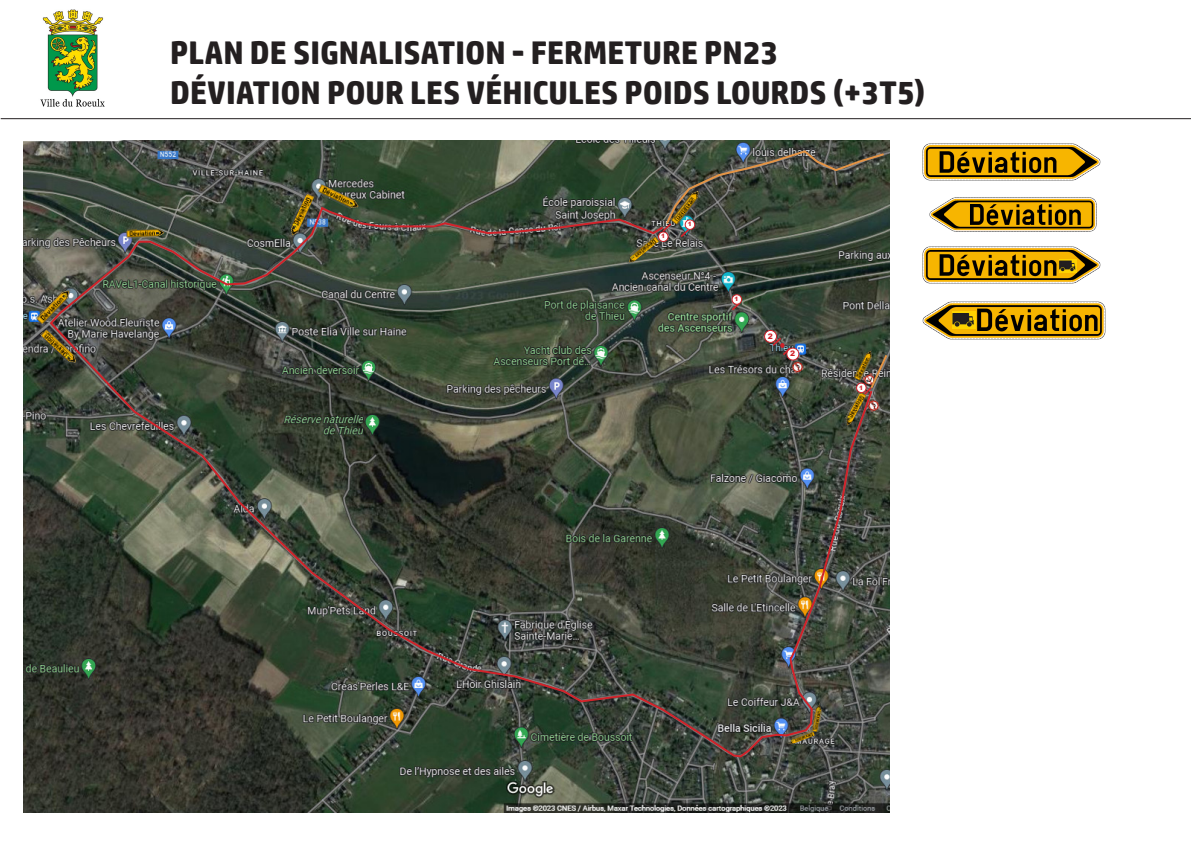
<style>
.page{position:relative;width:1191px;height:842px;background:#fff}
.page>*{position:absolute;margin:0;border:0;box-sizing:border-box;transform-origin:0 0}
.t1{font:700 32.8px "HP Simplified";color:#231f20}
.t2{font:900 7.6px "Arial";color:#d1232a}
.t3{font:900 6px "Arial";color:#d1232a}
</style>
<div class="page">
<img style="left:24px;top:140px;width:865px;height:673px">
<hr style="left:1px;top:118px;width:1190px;height:1px;background:#231f20">
<img style="left:40px;top:9px;width:65px;height:98px">
<img style="left:922px;top:143px;width:179px;height:38px">
<img style="left:929px;top:197px;width:168px;height:35px">
<img style="left:970px;top:204px;width:111px;height:21px">
<img style="left:874px;top:399px;width:7px;height:15px">
<img style="left:922px;top:301px;width:184px;height:39px">
<img style="left:966px;top:309px;width:132px;height:23px">
<img style="left:952px;top:312px;width:23px;height:17px">
<img style="left:922px;top:246px;width:179px;height:38px">
<img style="left:1059px;top:260px;width:17px;height:13px">
<svg style="left:874px;top:353px;width:15px;height:44px"></svg>
<svg style="left:661px;top:149px;width:225px;height:90px;background:#474e3f"></svg>
<svg style="left:48px;top:205px;width:826px;height:553px;background:#41493c"></svg>
<img style="left:39px;top:329px;width:41px;height:39px">
<img style="left:42px;top:332px;width:28px;height:26px">
<svg style="left:65px;top:353px;width:7px;height:7px"></svg>
<img style="left:285px;top:192px;width:29px;height:46px">
<img style="left:292px;top:195px;width:19px;height:32px">
<svg style="left:291px;top:223px;width:7px;height:7px"></svg>
<img style="left:36px;top:286px;width:38px;height:39px">
<svg style="left:62px;top:293px;width:5px;height:5px"></svg>
<img style="left:317px;top:184px;width:44px;height:28px">
<svg style="left:349px;top:202px;width:5px;height:5px"></svg>
<img style="left:126px;top:228px;width:39px;height:11px">
<svg style="left:156px;top:232px;width:4px;height:3px"></svg>
<img style="left:624px;top:234px;width:35px;height:31px">
<svg style="left:630px;top:255px;width:4px;height:4px"></svg>
<p class="t1" style="left:170px;top:34px;width:609px">PLAN DE SIGNALISATION - FERMETURE PN23</p>
<p class="t1" style="left:170px;top:73px;width:757px">DÉVIATION POUR LES VÉHICULES POIDS LOURDS (+3T5)</p>
<p class="t3" style="left:661px;top:232px;width:6px">1</p>
<p class="t3" style="left:687px;top:220px;width:6px">1</p>
<p class="t3" style="left:734px;top:295px;width:6px">1</p>
<p class="t2" style="left:767px;top:330px;width:7px">2</p>
<p class="t2" style="left:790px;top:348px;width:7px">2</p>
<p class="t3" style="left:859px;top:383px;width:6px">1</p>
</div>
